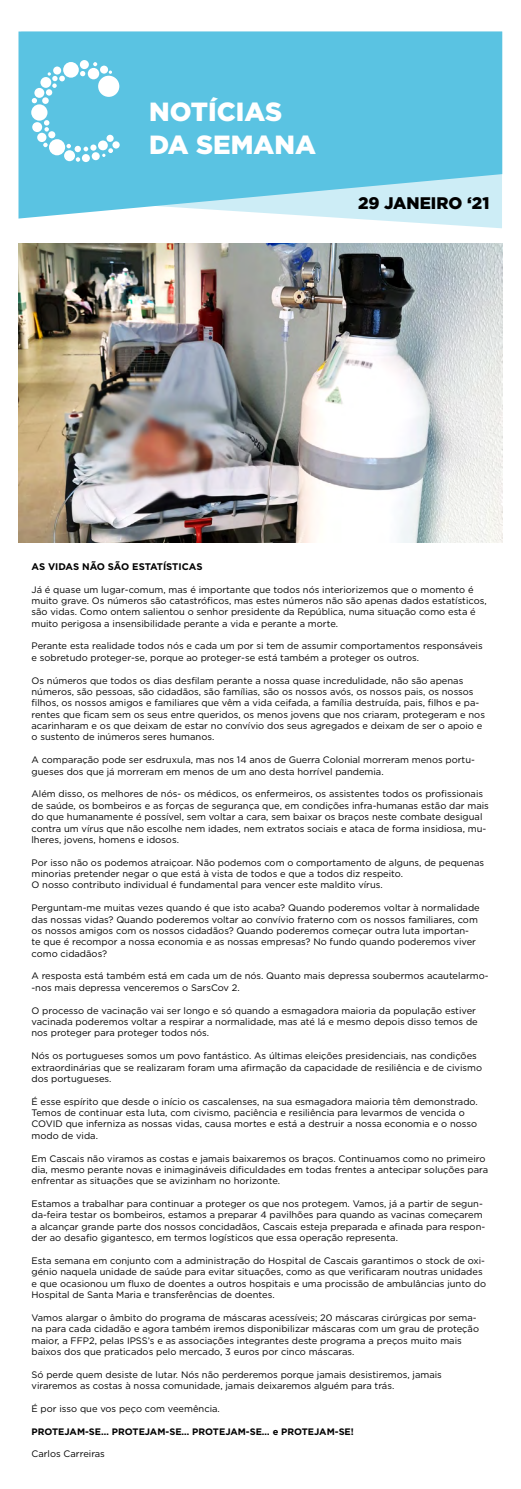
<style>
.page{position:relative;width:521px;height:1489px;background:#fff}
.page>*{position:absolute;margin:0;border:0;box-sizing:border-box;transform-origin:0 0}
.t1{font:900 26.25px/32.4px "Gotham";color:#fff}
.t2{font:900 16.8px "Gotham";color:#000}
.t3{font:700 9.62px "Gotham";letter-spacing:-.01em;color:#000}
.t4{font:9.36px/11.4px "Gotham";color:#000}
.t5{font:700 9.36px "Gotham";color:#000}
</style>
<div class="page">
<svg style="left:21px;top:32px;width:481px;height:196px;background:#72cbe6"></svg>
<svg style="left:31px;top:60px;width:89px;height:102px"></svg>
<img style="left:18px;top:243px;width:484px;height:299px">
<h1 class="t1" style="left:149px;top:95px;width:168px">NOTÍCIAS<br>DA SEMANA</h1>
<h2 class="t2" style="left:358px;top:192px;width:133px">29 JANEIRO ‘21</h2>
<p class="t3" style="left:32px;top:560px;width:173px">AS VIDAS NÃO SÃO ESTATÍSTICAS</p>
<p class="t4" style="left:32px;top:583px;width:457px">Já é quase um lugar-comum, mas é importante que todos nós interiorizemos que o momento é muito grave. Os números são catastróficos, mas estes números não são apenas dados estatísticos, são vidas. Como ontem salientou o senhor presidente da República, numa situação como esta é muito perigosa a insensibilidade perante a vida e perante a morte.</p>
<p class="t4" style="left:32px;top:640px;width:453px">Perante esta realidade todos nós e cada um por si tem de assumir comportamentos responsáveis e sobretudo proteger-se, porque ao proteger-se está também a proteger os outros.</p>
<p class="t4" style="left:32px;top:674px;width:455px">Os números que todos os dias desfilam perante a nossa quase incredulidade, não são apenas números, são pessoas, são cidadãos, são famílias, são os nossos avós, os nossos pais, os nossos filhos, os nossos amigos e familiares que vêm a vida ceifada, a família destruída, pais, filhos e pa&shy;rentes que ficam sem os seus entre queridos, os menos jovens que nos criaram, protegeram e nos acarinharam e os que deixam de estar no convívio dos seus agregados e deixam de ser o apoio e o sustento de inúmeros seres humanos.</p>
<p class="t4" style="left:32px;top:754px;width:445px">A comparação pode ser esdruxula, mas nos 14 anos de Guerra Colonial morreram menos portu&shy;gueses dos que já morreram em menos de um ano desta horrível pandemia.</p>
<p class="t4" style="left:32px;top:788px;width:459px">Além disso, os melhores de nós- os médicos, os enfermeiros, os assistentes todos os profissionais de saúde, os bombeiros e as forças de segurança que, em condições infra-humanas estão dar mais do que humanamente é possível, sem voltar a cara, sem baixar os braços neste combate desigual contra um vírus que não escolhe nem idades, nem extratos sociais e ataca de forma insidiosa, mu&shy;lheres, jovens, homens e idosos.</p>
<p class="t4" style="left:32px;top:856px;width:454px">Por isso não os podemos atraiçoar. Não podemos com o comportamento de alguns, de pequenas minorias pretender negar o que está à vista de todos e que a todos diz respeito.<br>O nosso contributo individual é fundamental para vencer este maldito vírus.</p>
<p class="t4" style="left:32px;top:901px;width:450px">Perguntam-me muitas vezes quando é que isto acaba? Quando poderemos voltar à normalidade das nossas vidas? Quando poderemos voltar ao convívio fraterno com os nossos familiares, com os nossos amigos com os nossos cidadãos? Quando poderemos começar outra luta importan&shy;te que é recompor a nossa economia e as nossas empresas? No fundo quando poderemos viver como cidadãos?</p>
<p class="t4" style="left:32px;top:970px;width:459px">A resposta está também está em cada um de nós. Quanto mais depressa soubermos acautelarmo--nos mais depressa venceremos o SarsCov 2.</p>
<p class="t4" style="left:32px;top:1004px;width:448px">O processo de vacinação vai ser longo e só quando a esmagadora maioria da população estiver vacinada poderemos voltar a respirar a normalidade, mas até lá e mesmo depois disso temos de nos proteger para proteger todos nós.</p>
<p class="t4" style="left:32px;top:1049px;width:452px">Nós os portugueses somos um povo fantástico. As últimas eleições presidenciais, nas condições extraordinárias que se realizaram foram uma afirmação da capacidade de resiliência e de civismo dos portugueses.</p>
<p class="t4" style="left:32px;top:1095px;width:448px">É esse espírito que desde o início os cascalenses, na sua esmagadora maioria têm demonstrado.<br>Temos de continuar esta luta, com civismo, paciência e resiliência para levarmos de vencida o COVID que inferniza as nossas vidas, causa mortes e está a destruir a nossa economia e o nosso modo de vida.</p>
<p class="t4" style="left:32px;top:1152px;width:458px">Em Cascais não viramos as costas e jamais baixaremos os braços. Continuamos como no primeiro dia, mesmo perante novas e inimagináveis dificuldades em todas frentes a antecipar soluções para enfrentar as situações que se avizinham no horizonte.</p>
<p class="t4" style="left:32px;top:1197px;width:455px">Estamos a trabalhar para continuar a proteger os que nos protegem. Vamos, já a partir de segun&shy;da-feira testar os bombeiros, estamos a preparar 4 pavilhões para quando as vacinas começarem a alcançar grande parte dos nossos concidadãos, Cascais esteja preparada e afinada para respon&shy;der ao desafio gigantesco, em termos logísticos que essa operação representa.</p>
<p class="t4" style="left:32px;top:1254px;width:456px">Esta semana em conjunto com a administração do Hospital de Cascais garantimos o stock de oxi&shy;génio naquela unidade de saúde para evitar situações, como as que verificaram noutras unidades e que ocasionou um fluxo de doentes a outros hospitais e uma procissão de ambulâncias junto do Hospital de Santa Maria e transferências de doentes.</p>
<p class="t4" style="left:32px;top:1311px;width:449px">Vamos alargar o âmbito do programa de máscaras acessíveis; 20 máscaras cirúrgicas por sema&shy;na para cada cidadão e agora também iremos disponibilizar máscaras com um grau de proteção maior, a FFP2, pelas IPSS’s e as associações integrantes deste programa a preços muito mais baixos dos que praticados pelo mercado, 3 euros por cinco máscaras.</p>
<p class="t4" style="left:32px;top:1368px;width:412px">Só perde quem desiste de lutar. Nós não perderemos porque jamais desistiremos, jamais viraremos as costas à nossa comunidade, jamais deixaremos alguém para trás.</p>
<p class="t4" style="left:32px;top:1402px;width:190px">É por isso que vos peço com veemência.</p>
<p class="t5" style="left:32px;top:1424px;width:324px">PROTEJAM-SE… PROTEJAM-SE… PROTEJAM-SE… e PROTEJAM-SE!</p>
<p class="t4" style="left:32px;top:1447px;width:75px">Carlos Carreiras</p>
</div>
